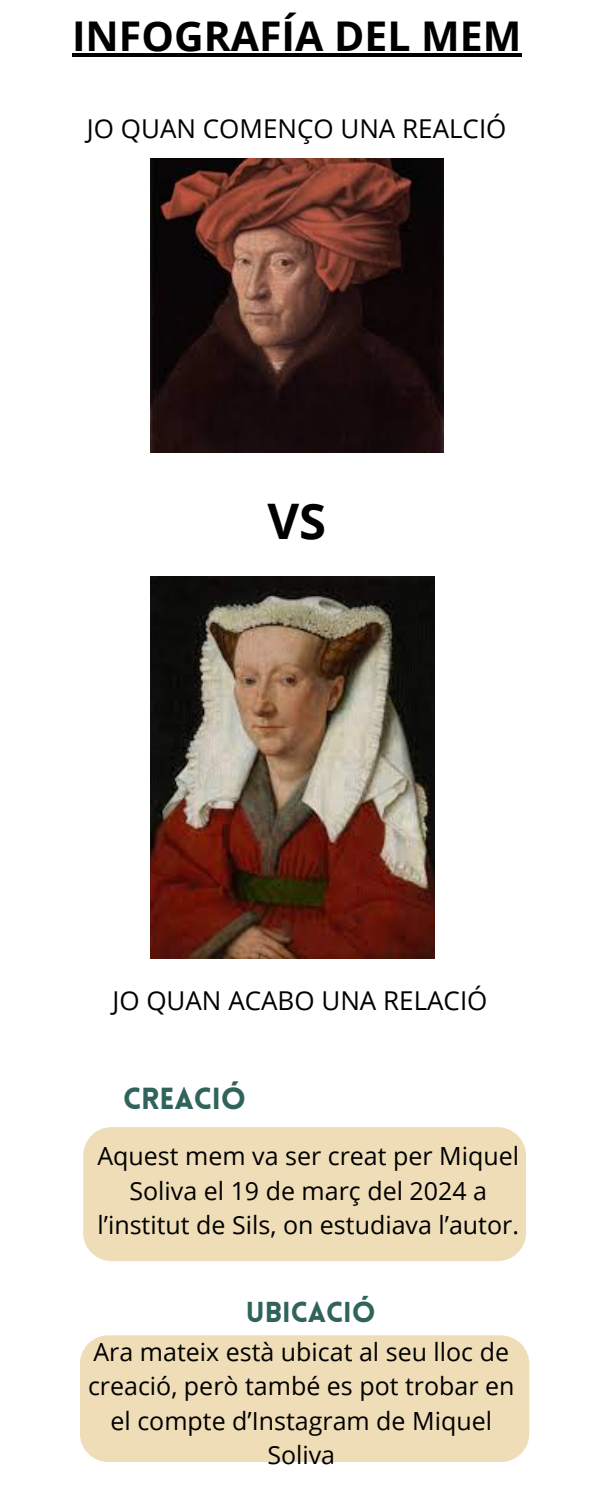
<style>
.page{position:relative;width:600px;height:1500px;background:#fff}
.page>*{position:absolute;margin:0;border:0;box-sizing:border-box;transform-origin:0 0}
.t1{font:700 49px "Open Sans";color:#000}
.t2{font:700 41px "Open Sans";color:#000}
.t3{font:900 29.8px "Lovelo";color:#30645a}
.t4{font:900 28.2px "Lovelo";color:#30645a}
.t5{font:26px "Open Sans";color:#000}
.t6{font:25px/34.5px "Open Sans";color:#000;text-align:center}
</style>
<div class="page">
<div style="left:83px;top:1127px;width:443px;height:134px;background:#efddb7;border-radius:29px"></div>
<div style="left:80px;top:1335px;width:449px;height:127px;background:#efddb7"></div>
<img style="left:150px;top:577px;width:284px;height:381px">
<img style="left:150px;top:159px;width:293px;height:293px">
<hr style="left:72px;top:53px;width:449px;height:4px;background:#000">
<p class="t2" style="left:72px;top:7px;width:451px">INFOGRAFÍA DEL MEM</p>
<h4 class="t5" style="left:87px;top:110px;width:421px">JO QUAN COMENÇO UNA REALCIÓ</h4>
<h3 class="t1" style="left:267px;top:486px;width:60px">VS</h3>
<p class="t5" style="left:112px;top:982px;width:377px">JO QUAN ACABO UNA RELACIÓ</p>
<h2 class="t3" style="left:123px;top:1087px;width:125px">CREACIÓ</h2>
<h3 class="t6" style="left:97px;top:1138px;width:423px">Aquest mem va ser creat per Miquel<br>Soliva el 19 de març del 2024 a l’institut de Sils, on estudiava l’autor.</h3>
<h4 class="t4" style="left:246px;top:1301px;width:131px">UBICACIÓ</h4>
<p class="t6" style="left:88px;top:1334px;width:428px">Ara mateix està ubicat al seu lloc de creació, però també es pot trobar en el compte d’Instagram de Miquel<br>Soliva</p>
</div>
